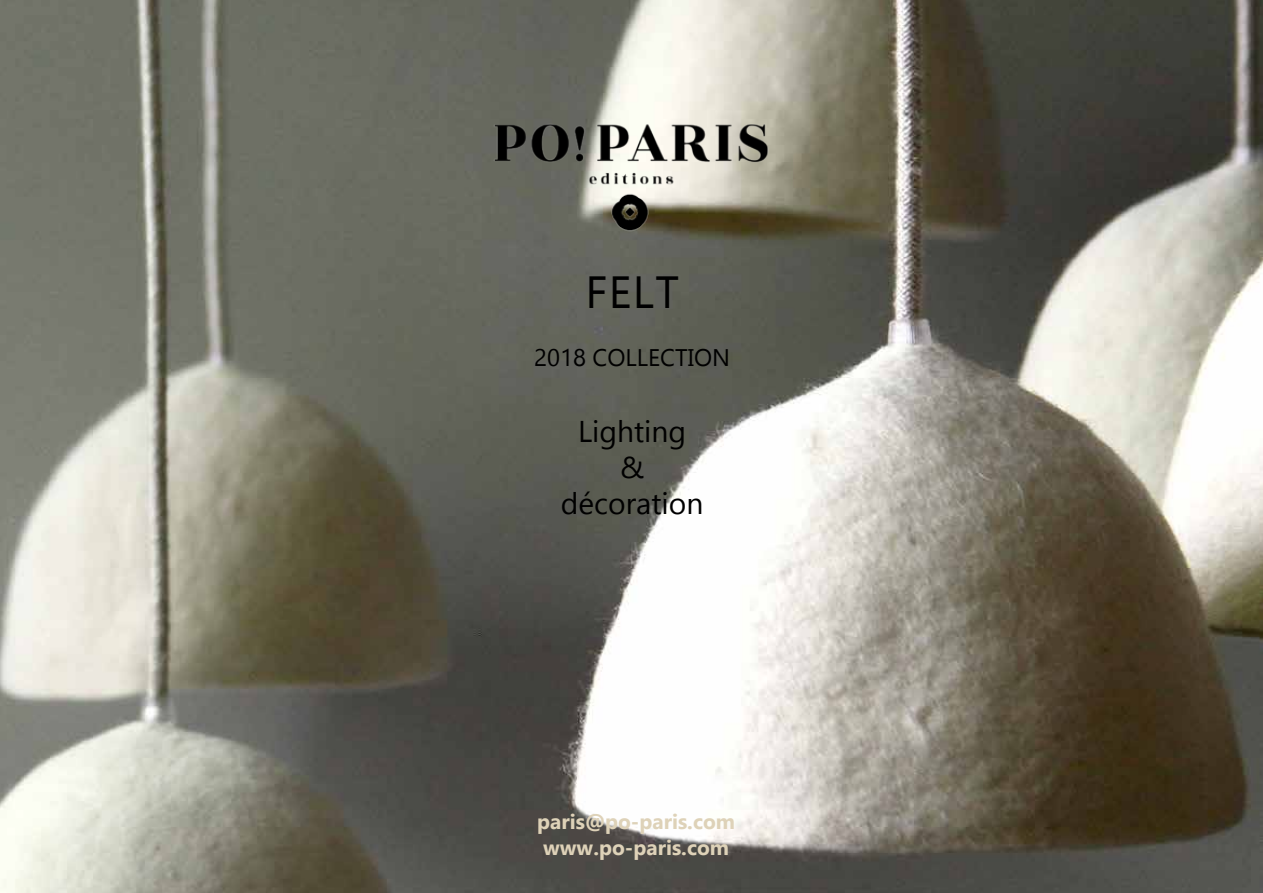
<style>
.page{position:relative;width:1263px;height:893px;background:#fff}
.page>*{position:absolute;margin:0;border:0;box-sizing:border-box;transform-origin:0 0}
.t1{font:45px "Gadugi";color:#000}
.t2{font:30px/36px "Gadugi";color:#000;text-align:center}
.t3{font:24px "Gadugi";color:#000}
.t4{font:700 21px/25.2px "Gadugi";color:#ded2b8}
</style>
<div class="page">
<img style="left:0;top:0;width:1263px;height:893px">
<img style="left:486px;top:122px;width:291px;height:116px">
<h1 class="t1" style="left:585px;top:265px;width:95px">FELT</h1>
<p class="t3" style="left:534px;top:343px;width:197px">2018 COLLECTION</p>
<h2 class="t2" style="left:561px;top:413px;width:144px">Lighting<br>&amp; décoration</h2>
<p class="t4" style="left:537px;top:809px;width:199px">paris@po-paris.com www.po-paris.com</p>
</div>
